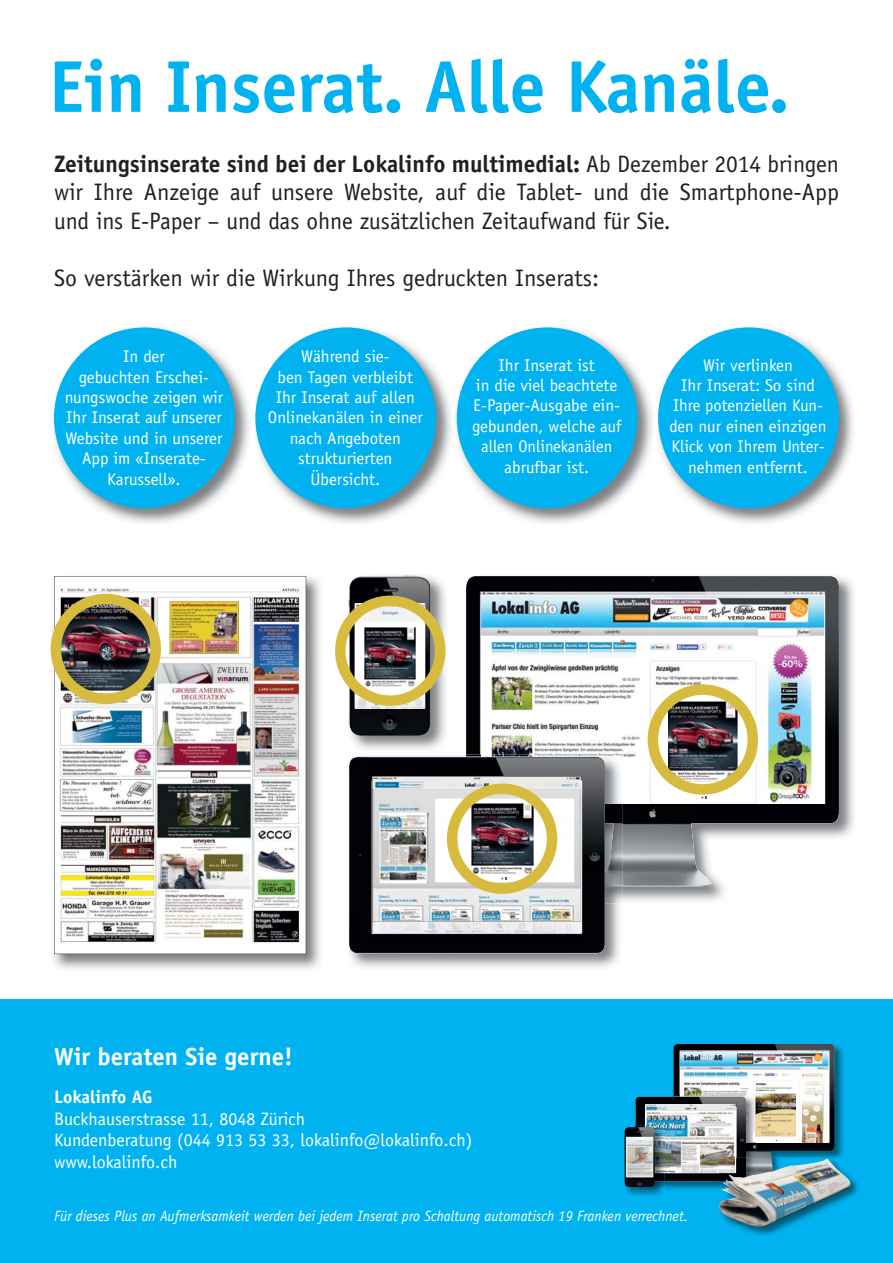
<style>
.page{position:relative;width:893px;height:1263px;background:#fff}
.page>*{position:absolute;margin:0;border:0;box-sizing:border-box;transform-origin:0 0}
.t1{font:700 73.5px "Officina Sans";color:#00b3f0}
.t2{font:700 24.75px "Officina Sans";color:#fff}
.t3{font:23.85px/28.7px "Officina Sans";color:#231f20;text-align:justify}
.t4{font:18px/21.6px "Officina Sans";color:#fff}
.t5{font:700 18px "Officina Sans";color:#fff}
.t6{font:16.95px/20.4px "Officina Sans";color:#fff;text-align:center}
.t7{font:italic 15px "Officina Sans";color:#fff;scale:.96 1}
.s1{font-weight:700}
</style>
<div class="page">
<img style="left:622px;top:576px;width:232px;height:325px">
<img style="left:466px;top:576px;width:373px;height:310px">
<img style="left:481px;top:595px;width:343px;height:209px">
<div style="left:0;top:999px;width:893px;height:264px;background:#00b3f0"></div>
<img style="left:54px;top:328px;width:800px;height:196px">
<div style="left:54px;top:327px;width:181px;height:181px;background:#00b3f0;border-radius:50%"></div>
<div style="left:255px;top:327px;width:181px;height:181px;background:#00b3f0;border-radius:50%"></div>
<div style="left:457px;top:327px;width:181px;height:181px;background:#00b3f0;border-radius:50%"></div>
<div style="left:658px;top:327px;width:181px;height:181px;background:#00b3f0;border-radius:50%"></div>
<img style="left:53px;top:576px;width:268px;height:394px">
<img style="left:54px;top:576px;width:252px;height:378px">
<img style="left:51px;top:594px;width:110px;height:110px">
<img style="left:350px;top:903px;width:270px;height:65px">
<img style="left:466px;top:755px;width:15px;height:1px">
<img style="left:605px;top:804px;width:17px;height:82px">
<img style="left:481px;top:755px;width:141px;height:49px">
<img style="left:349px;top:756px;width:256px;height:198px">
<img style="left:648px;top:684px;width:110px;height:115px">
<img style="left:351px;top:577px;width:95px;height:173px">
<img style="left:349px;top:575px;width:81px;height:161px">
<img style="left:355px;top:706px;width:69px;height:2px">
<img style="left:335px;top:595px;width:110px;height:111px">
<img style="left:372px;top:776px;width:209px;height:146px">
<img style="left:372px;top:922px;width:209px;height:11px">
<img style="left:447px;top:783px;width:110px;height:111px">
<img style="left:835px;top:1045px;width:9px;height:112px">
<img style="left:673px;top:1044px;width:162px;height:113px">
<img style="left:680px;top:1052px;width:148px;height:90px">
<div style="left:802px;top:1072px;width:20px;height:70px;background:#f3e7df"></div>
<img style="left:802px;top:1074px;width:20px;height:68px">
<img style="left:664px;top:1181px;width:55px;height:9px">
<img style="left:673px;top:1181px;width:46px;height:6px">
<img style="left:746px;top:1142px;width:10px;height:15px">
<img style="left:680px;top:1095px;width:76px;height:47px">
<img style="left:635px;top:1096px;width:111px;height:85px">
<svg style="left:645px;top:1111px;width:91px;height:46px"></svg>
<img style="left:647px;top:1112px;width:87px;height:61px">
<img style="left:645px;top:1105px;width:91px;height:6px">
<img style="left:625px;top:1187px;width:38px;height:9px">
<img style="left:634px;top:1181px;width:30px;height:10px">
<img style="left:635px;top:1125px;width:29px;height:56px">
<img style="left:645px;top:1125px;width:19px;height:48px">
<img style="left:624px;top:1127px;width:31px;height:60px">
<img style="left:627px;top:1137px;width:26px;height:39px">
<img style="left:719px;top:1171px;width:140px;height:65px">
<img style="left:756px;top:1157px;width:89px;height:30px">
<img style="left:746px;top:1157px;width:34px;height:21px">
<img style="left:719px;top:1178px;width:37px;height:13px">
<svg style="left:734px;top:1157px;width:12px;height:24px"></svg>
<img style="left:719px;top:1157px;width:15px;height:16px">
<img style="left:722px;top:1183px;width:15px;height:14px">
<svg style="left:753px;top:1133px;width:45px;height:8px"></svg>
<img style="left:755px;top:1094px;width:40px;height:42px">
<h1 class="t1" style="left:49px;top:59px;width:742px">Ein Inserat. Alle Kanäle.</h1>
<h3 class="t3" style="left:54px;top:151px;width:786px"><span class="s1">Zeitungsinserate sind bei der Lokalinfo multimedial:</span> Ab Dezember 2014 bringen wir Ihre Anzeige auf unsere Website, auf die Tablet- und die Smartphone-App und ins E-Paper – und das ohne zusätzlichen Zeitaufwand für Sie.</h3>
<h3 class="t3" style="left:54px;top:266px;width:547px">So verstärken wir die Wirkung Ihres gedruckten Inserats:</h3>
<p class="t6" style="left:65px;top:348px;width:160px">In der<br>gebuchten Erschei&shy;nungswoche zeigen wir<br>Ihr Inserat auf unserer<br>Website und in unserer<br>App im «Inserate-<br>Karussell».</p>
<p class="t6" style="left:268px;top:348px;width:156px">Während sie-<br>ben Tagen verbleibt<br>Ihr Inserat auf allen<br>Onlinekanälen in einer nach Angeboten strukturierten<br>Übersicht.</p>
<p class="t6" style="left:472px;top:356px;width:151px">Ihr Inserat ist<br>in die viel beachtete<br>E-Paper-Ausgabe ein&shy;gebunden, welche auf allen Onlinekanälen abrufbar ist.</p>
<p class="t6" style="left:669px;top:356px;width:159px">Wir verlinken<br>Ihr Inserat: So sind<br>Ihre potenziellen Kun&shy;den nur einen einzigen<br>Klick von Ihrem Unter&shy;nehmen entfernt.</p>
<h2 class="t2" style="left:54px;top:1047px;width:240px">Wir beraten Sie gerne!</h2>
<p class="t5" style="left:54px;top:1090px;width:100px">Lokalinfo AG</p>
<p class="t4" style="left:54px;top:1109px;width:420px">Buckhauserstrasse 11, 8048 Zürich<br>Kundenberatung (044 913 53 33, lokalinfo@lokalinfo.ch) www.lokalinfo.ch</p>
<p class="t7" style="left:54px;top:1210px;width:662px">Für dieses Plus an Aufmerksamkeit werden bei jedem Inserat pro Schaltung automatisch 19 Franken verrechnet.</p>
</div>
